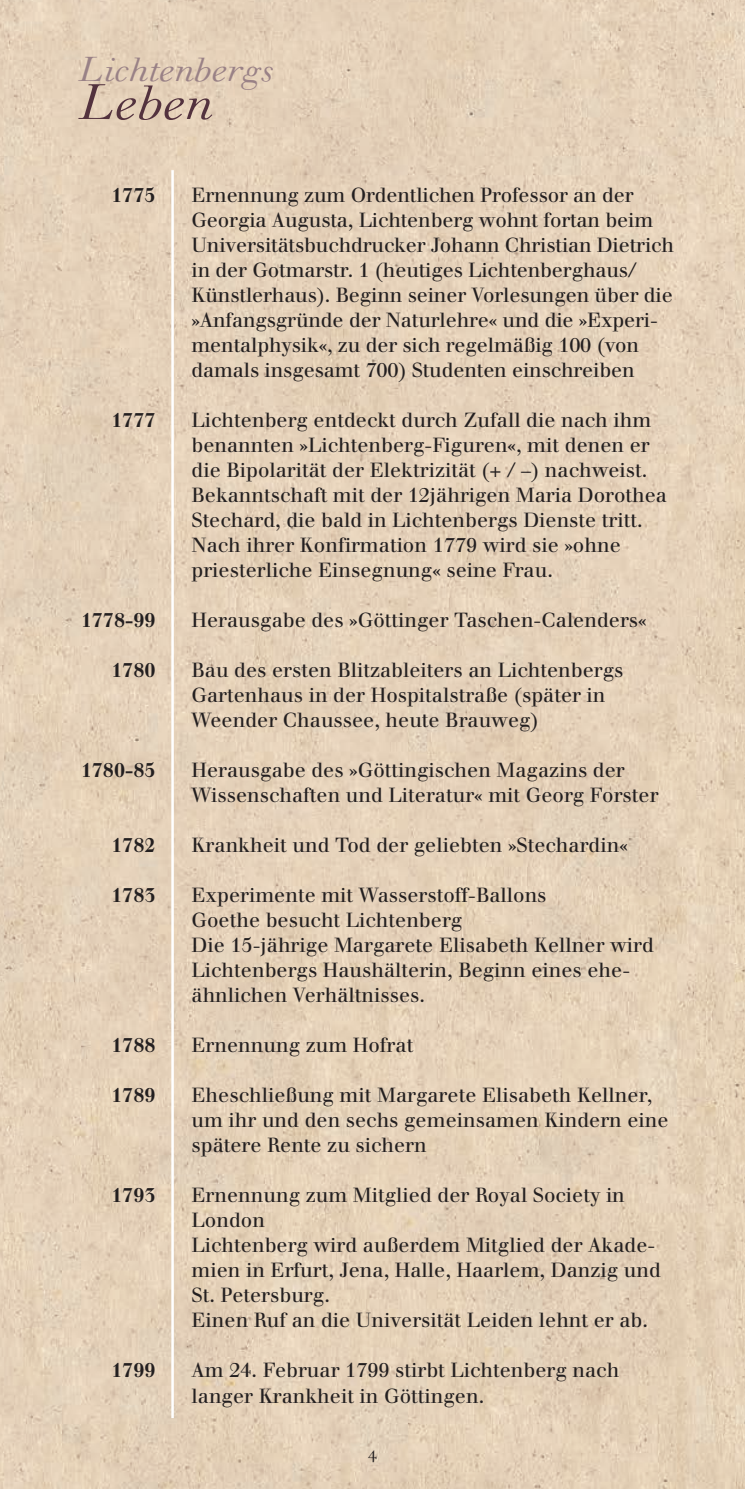
<style>
.page{position:relative;width:745px;height:1489px;background:#fff}
.page>*{position:absolute;margin:0;border:0;box-sizing:border-box;transform-origin:0 0}
.t1{font:italic 57.5px "M Walbaum";color:#53323e}
.t2{font:italic 40px "M Walbaum";color:#998186}
.t3{font:20px/25px "Walbaum";color:#231f20}
.t4{font:700 20px "Walbaum";color:#231f20}
.t5{font:20px "M Walbaum";color:#231f20}
</style>
<div class="page">
<img style="left:0;top:0;width:745px;height:1488px">
<hr style="left:171px;top:170px;width:3px;height:1247px;background:#fff">
<h2 class="t2" style="left:78px;top:48px;width:196px">Lichtenbergs</h2>
<h1 class="t1" style="left:78px;top:71px;width:135px">Leben</h1>
<p class="t4" style="left:111px;top:183px;width:46px">1775</p>
<p class="t3" style="left:191px;top:182px;width:483px">Ernennung zum Ordentlichen Professor an der Georgia Augusta, Lichtenberg wohnt fortan beim Universitätsbuchdrucker Johann Christian Dietrich in der Gotmarstr. 1 (heutiges Lichtenberghaus/ Künstlerhaus). Beginn seiner Vorlesungen über die »Anfangsgründe der Naturlehre« und die »Experi&shy;mentalphysik«, zu der sich regelmäßig 100 (von damals insgesamt 700) Studenten einschreiben</p>
<p class="t4" style="left:111px;top:408px;width:46px">1777</p>
<p class="t3" style="left:191px;top:407px;width:476px">Lichtenberg entdeckt durch Zufall die nach ihm benannten »Lichtenberg-Figuren«, mit denen er die Bipolarität der Elektrizität (+ / –) nachweist.<br>Bekanntschaft mit der 12jährigen Maria Dorothea Stechard, die bald in Lichtenbergs Dienste tritt.<br>Nach ihrer Konfirmation 1779 wird sie »ohne priesterliche Einsegnung« seine Frau.</p>
<p class="t4" style="left:81px;top:608px;width:76px">1778-99</p>
<p class="t3" style="left:191px;top:607px;width:456px">Herausgabe des »Göttinger Taschen-Calenders«</p>
<p class="t4" style="left:111px;top:658px;width:46px">1780</p>
<p class="t3" style="left:191px;top:657px;width:433px">Bau des ersten Blitzableiters an Lichtenbergs<br>Gartenhaus in der Hospitalstraße (später in<br>Weender Chaussee, heute Brauweg)</p>
<p class="t4" style="left:81px;top:758px;width:76px">1780-85</p>
<p class="t3" style="left:191px;top:757px;width:468px">Herausgabe des »Göttingischen Magazins der<br>Wissenschaften und Literatur« mit Georg Forster</p>
<p class="t4" style="left:111px;top:833px;width:46px">1782</p>
<p class="t3" style="left:191px;top:832px;width:437px">Krankheit und Tod der geliebten »Stechardin«</p>
<p class="t4" style="left:111px;top:883px;width:46px">1783</p>
<p class="t3" style="left:191px;top:882px;width:463px">Experimente mit Wasserstoff-Ballons<br>Goethe besucht Lichtenberg<br>Die 15-jährige Margarete Elisabeth Kellner wird Lichtenbergs Haushälterin, Beginn eines ehe&shy;ähnlichen Verhältnisses.</p>
<p class="t4" style="left:111px;top:1033px;width:46px">1788</p>
<p class="t3" style="left:191px;top:1032px;width:223px">Ernennung zum Hofrat</p>
<p class="t4" style="left:111px;top:1083px;width:46px">1789</p>
<p class="t3" style="left:191px;top:1082px;width:478px">Eheschließung mit Margarete Elisabeth Kellner, um ihr und den sechs gemeinsamen Kindern eine spätere Rente zu sichern</p>
<p class="t4" style="left:111px;top:1183px;width:46px">1793</p>
<p class="t3" style="left:191px;top:1182px;width:470px">Ernennung zum Mitglied der Royal Society in London<br>Lichtenberg wird außerdem Mitglied der Akade&shy;mien in Erfurt, Jena, Halle, Haarlem, Danzig und St. Petersburg.<br>Einen Ruf an die Universität Leiden lehnt er ab.</p>
<p class="t4" style="left:111px;top:1358px;width:46px">1799</p>
<p class="t3" style="left:191px;top:1357px;width:429px">Am 24. Februar 1799 stirbt Lichtenberg nach langer Krankheit in Göttingen.</p>
<p class="t5" style="left:367px;top:1444px;width:11px">4</p>
</div>
